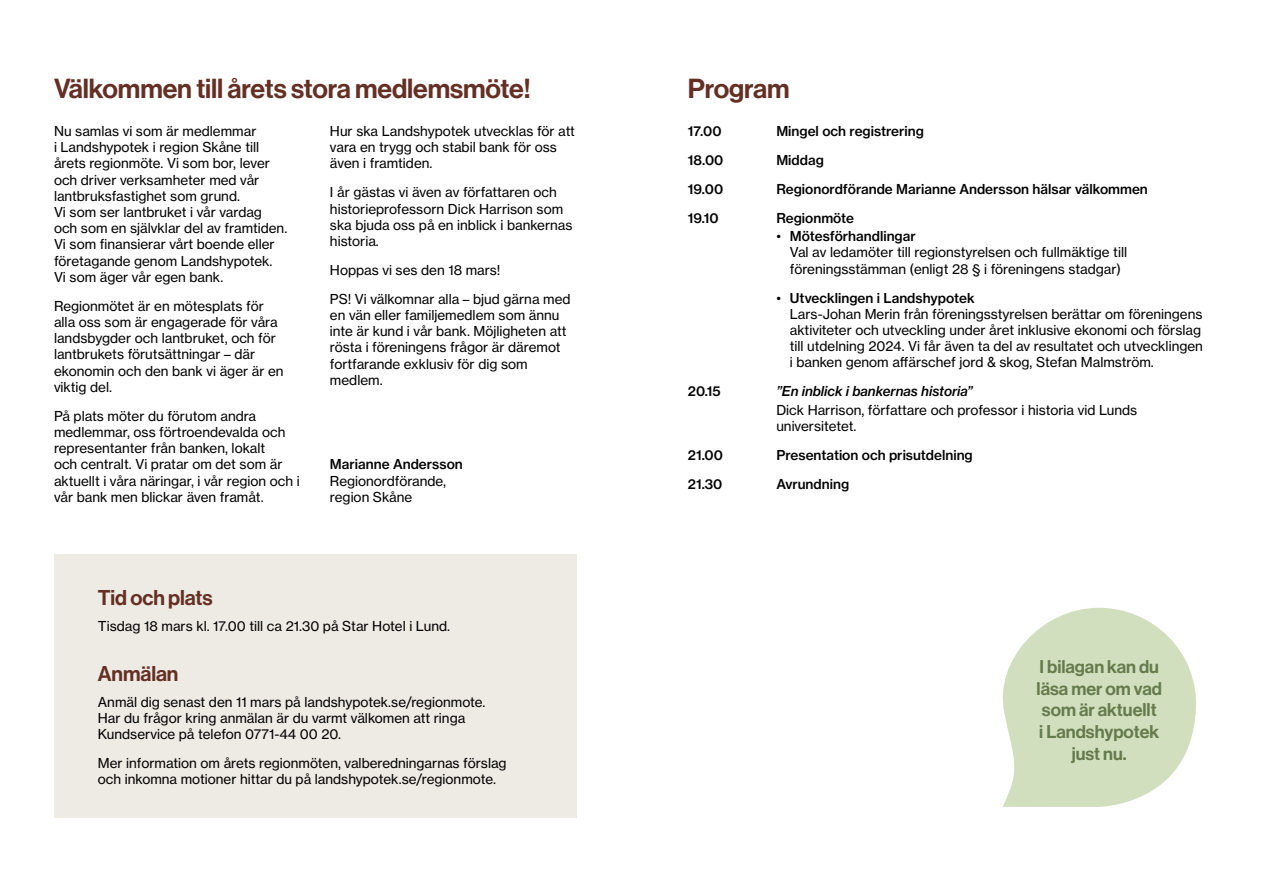
<style>
.page{position:relative;width:1263px;height:893px;background:#fff}
.page>*{position:absolute;margin:0;border:0;box-sizing:border-box;transform-origin:0 0}
.Underrubrik{font:27px "N Haas Grotesk DS Pro 65 Md";letter-spacing:-.005em;color:#642f24}
.Underrubrik_2{font:21px "N Haas Grotesk DS Pro 65 Md";letter-spacing:-.005em;color:#642f24}
.Text_i_splosh_2{font:18px/21.6px "N Haas Grotesk DS Pro 65 Md";color:#667b4d;text-align:center}
.Brödtext{font:13.5px/16.2px "N Haas Grotesk TX Pro 55 Rg";color:#000}
.Brödtext-2{font:13.5px "N Haas Grotesk TX Pro 65 Md";color:#000}
.Brödtext_indrag{font:13.5px/16.2px "N Haas Grotesk TX Pro 55 Rg";color:#000}
.Brödtext_medium__snedställd_med_lite_avs{font:13.5px "N Haas Grotesk TX Std 66 Md It";color:#000}
.Brödtext_utan_avstånd{font:13.5px/16.2px "N Haas Grotesk TX Pro 55 Rg";color:#000}
.Brödtext_utan_avstånd-2{font:13.5px "N Haas Grotesk TX Pro 65 Md";color:#000}
.Brödtext_litet_avstånd{font:13.5px "N Haas Grotesk TX Pro 65 Md";color:#000}
.Brödtext_medium__snedställd_med_lite_avs-2{font:13.5px "N Haas Grotesk TX Std 65 Md";color:#000}
.s1{font-family:"N Haas Grotesk TX Pro 65 Md"}
</style>
<div class="page">
<svg style="left:1002px;top:607px;width:194px;height:200px"></svg>
<div style="left:54px;top:554px;width:522px;height:264px;background:#eeebe4"></div>
<p class="Underrubrik" style="left:54px;top:73px;width:478px">Välkommen till årets stora medlemsmöte!</p>
<p class="Brödtext" style="left:54px;top:123px;width:235px">Nu samlas vi som är medlemmar<br>i Landshypotek i region Skåne till årets regionmöte. Vi som bor, lever och driver verksamheter med vår lantbruksfastighet som grund.<br>Vi som ser lantbruket i vår vardag och som en självklar del av framtiden.<br>Vi som finansierar vårt boende eller företagande genom Landshypotek.<br>Vi som äger vår egen bank.</p>
<p class="Brödtext" style="left:54px;top:298px;width:231px">Regionmötet är en mötesplats för alla oss som är engagerade för våra landsbygder och lantbruket, och för lantbrukets förutsättningar – där ekonomin och den bank vi äger är en viktig del.</p>
<p class="Brödtext" style="left:54px;top:408px;width:247px">På plats möter du förutom andra medlemmar, oss förtroendevalda och representanter från banken, lokalt<br>och centralt. Vi pratar om det som är aktuellt i våra näringar, i vår region och i vår bank men blickar även framåt.</p>
<p class="Brödtext" style="left:330px;top:123px;width:246px">Hur ska Landshypotek utvecklas för att vara en trygg och stabil bank för oss även i framtiden.</p>
<p class="Brödtext" style="left:330px;top:184px;width:244px">I år gästas vi även av författaren och historieprofessorn Dick Harrison som ska bjuda oss på en inblick i bankernas historia.</p>
<p class="Brödtext" style="left:330px;top:262px;width:172px">Hoppas vi ses den 18 mars!</p>
<p class="Brödtext" style="left:330px;top:291px;width:242px">PS! Vi välkomnar alla – bjud gärna med en vän eller familjemedlem som ännu inte är kund i vår bank. Möjligheten att rösta i föreningens frågor är däremot fortfarande exklusiv för dig som medlem.</p>
<p class="Brödtext_utan_avstånd-2" style="left:330px;top:456px;width:134px">Marianne Andersson</p>
<p class="Brödtext_utan_avstånd" style="left:330px;top:472px;width:118px">Regionordförande, region Skåne</p>
<p class="Underrubrik_2" style="left:98px;top:585px;width:116px">Tid och plats</p>
<p class="Brödtext" style="left:98px;top:617px;width:354px">Tisdag 18 mars kl. 17.00 till ca 21.30 på Star Hotel i Lund.</p>
<p class="Underrubrik_2" style="left:98px;top:661px;width:82px">Anmälan</p>
<p class="Brödtext" style="left:98px;top:693px;width:389px">Anmäl dig senast den 11 mars på landshypotek.se/regionmote.<br>Har du frågor kring anmälan är du varmt välkomen att ringa<br>Kundservice på telefon 0771-44 00 20.</p>
<p class="Brödtext" style="left:98px;top:755px;width:410px">Mer information om årets regionmöten, valberedningarnas förslag och inkomna motioner hittar du på landshypotek.se/regionmote.</p>
<p class="Underrubrik" style="left:688px;top:73px;width:103px">Program</p>
<p class="Brödtext-2" style="left:688px;top:123px;width:35px">17.00</p>
<p class="Brödtext-2" style="left:776px;top:123px;width:149px">Mingel och registrering</p>
<p class="Brödtext-2" style="left:688px;top:152px;width:37px">18.00</p>
<p class="Brödtext-2" style="left:776px;top:152px;width:49px">Middag</p>
<p class="Brödtext-2" style="left:688px;top:181px;width:37px">19.00</p>
<p class="Brödtext-2" style="left:776px;top:181px;width:373px">Regionordförande Marianne Andersson hälsar välkommen</p>
<p class="Brödtext_litet_avstånd" style="left:688px;top:210px;width:32px">19.10</p>
<p class="Brödtext_litet_avstånd" style="left:776px;top:210px;width:79px">Regionmöte</p>
<p class="Brödtext" style="left:790px;top:228px;width:339px;text-indent:-14px">• <span class="s1">Mötesförhandlingar<br></span>Val av ledamöter till regionstyrelsen och fullmäktige till föreningsstämman (enligt 28 § i föreningens stadgar)</p>
<p class="Brödtext" style="left:790px;top:289px;width:415px;text-indent:-14px">• <span class="s1">Utvecklingen i Landshypotek<br></span>Lars-Johan Merin från föreningsstyrelsen berättar om föreningens aktiviteter och utveckling under året inklusive ekonomi och förslag till utdelning 2024. Vi får även ta del av resultatet och utvecklingen i banken genom affärschef jord &amp; skog, Stefan Malmström.</p>
<p class="Brödtext_medium__snedställd_med_lite_avs-2" style="left:688px;top:383px;width:34px">20.15</p>
<p class="Brödtext_medium__snedställd_med_lite_avs" style="left:776px;top:383px;width:198px">”En inblick i bankernas historia”</p>
<p class="Brödtext_indrag" style="left:776px;top:402px;width:362px">Dick Harrison, författare och professor i historia vid Lunds universitetet.</p>
<p class="Brödtext-2" style="left:688px;top:446px;width:37px">21.00</p>
<p class="Brödtext-2" style="left:776px;top:446px;width:198px">Presentation och prisutdelning</p>
<p class="Brödtext-2" style="left:688px;top:475px;width:36px">21.30</p>
<p class="Brödtext-2" style="left:776px;top:475px;width:74px">Avrundning</p>
<p class="Text_i_splosh_2" style="left:1036px;top:656px;width:127px">I bilagan kan du läsa mer om vad som är aktuellt<br>i Landshypotek just nu.</p>
</div>
